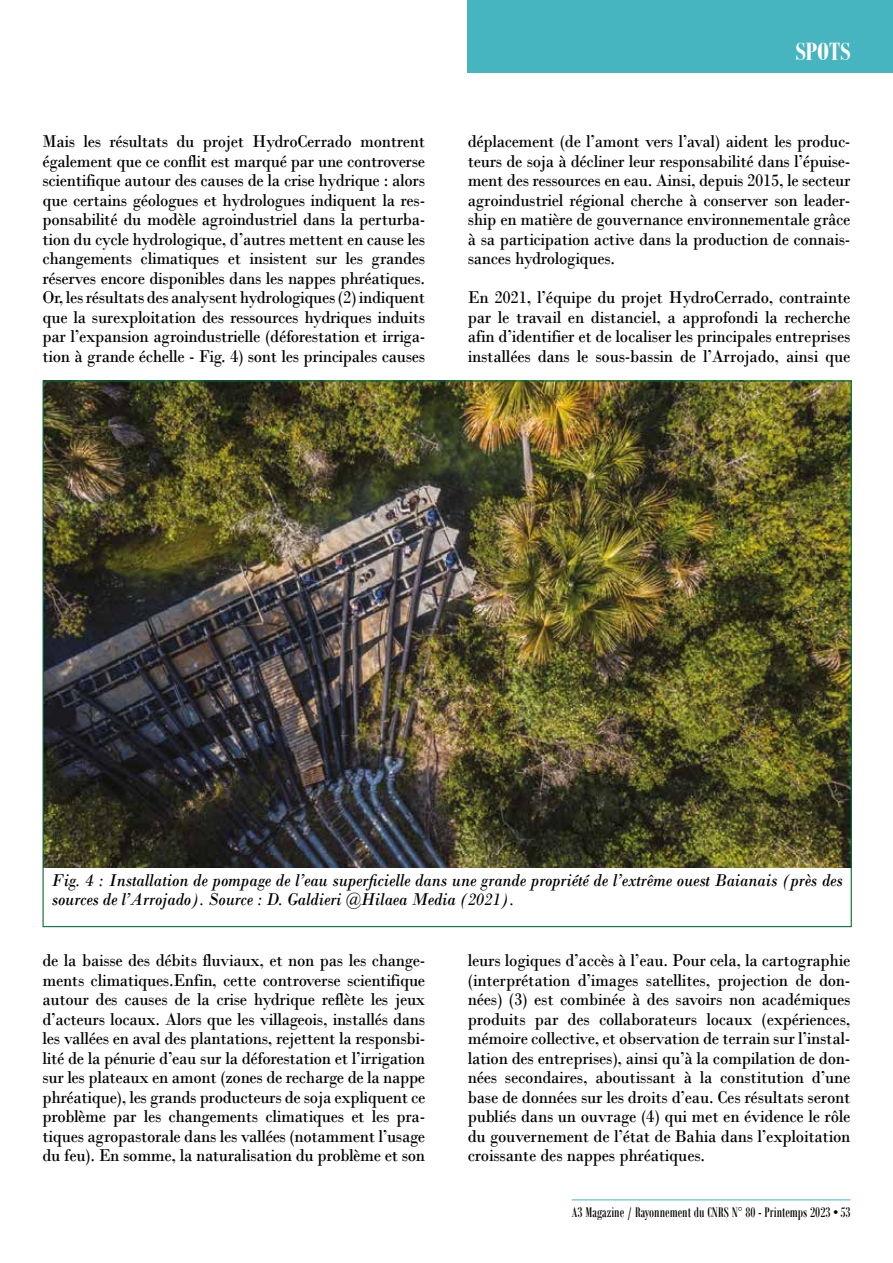
<style>
.page{position:relative;width:893px;height:1263px;background:#fff}
.page>*{position:absolute;margin:0;border:0;box-sizing:border-box;transform-origin:0 0}
.t1{font:700 27px "Bodoni MT Condensed";color:#fff}
.t2{font:18px/19.5px "Bodoni";letter-spacing:-.02em;color:#000;text-align:justify;scale:.95 1}
.t3{font:italic 18px/19.5px "Bodoni";letter-spacing:-.01em;color:#000;scale:.95 1}
.t4{font:15px "Bodoni MT Condensed";color:#000}
</style>
<div class="page">
<hr style="left:572px;top:1199px;width:278px;height:1px;background:#46b5bf">
<div style="left:468px;top:0;width:425px;height:72px;background:#46b5bf"></div>
<img style="left:45px;top:382px;width:805px;height:486px">
<p class="t2" style="left:43px;top:132px;width:404px">Mais les résultats du projet HydroCerrado montrent également que ce conflit est marqué par une controverse scientifique autour des causes de la crise hydrique : alors que certains géologues et hydrologues indiquent la res&shy;ponsabilité du modèle agroindustriel dans la perturba&shy;tion du cycle hydrologique, d’autres mettent en cause les changements climatiques et insistent sur les grandes réserves encore disponibles dans les nappes phréatiques.<br>Or, les résultats des analysent hydrologiques (2) indiquent que la surexploitation des ressources hydriques induits par l’expansion agroindustrielle (déforestation et irriga&shy;tion à grande échelle - Fig. 4) sont les principales causes</p>
<h1 class="t1" style="left:795px;top:35px;width:57px">SPOTS</h1>
<p class="t2" style="left:468px;top:132px;width:404px">déplacement (de l’amont vers l’aval) aident les produc&shy;teurs de soja à décliner leur responsabilité dans l’épuise&shy;ment des ressources en eau. Ainsi, depuis 2015, le secteur agroindustriel régional cherche à conserver son leader&shy;ship en matière de gouvernance environnementale grâce à sa participation active dans la production de connais&shy;sances hydrologiques.</p>
<p class="t2" style="left:468px;top:288px;width:404px">En 2021, l’équipe du projet HydroCerrado, contrainte par le travail en distanciel, a approfondi la recherche afin d’identifier et de localiser les principales entreprises installées dans le sous-bassin de l’Arrojado, ainsi que</p>
<p class="t3" style="left:52px;top:870px;width:834px">Fig. 4 : Installation de pompage de l’eau superficielle dans une grande propriété de l’extrême ouest Baianais (près des sources de l’Arrojado). Source : D. Galdieri @Hilaea Media (2021).</p>
<p class="t2" style="left:43px;top:951px;width:404px">de la baisse des débits fluviaux, et non pas les change&shy;ments climatiques.Enfin, cette controverse scientifique autour des causes de la crise hydrique reflète les jeux d’acteurs locaux. Alors que les villageois, installés dans les vallées en aval des plantations, rejettent la responsbi&shy;lité de la pénurie d’eau sur la déforestation et l’irrigation sur les plateaux en amont (zones de recharge de la nappe phréatique), les grands producteurs de soja expliquent ce problème par les changements climatiques et les pra&shy;tiques agropastorale dans les vallées (notamment l’usage du feu). En somme, la naturalisation du problème et son</p>
<p class="t2" style="left:468px;top:951px;width:404px">leurs logiques d’accès à l’eau. Pour cela, la cartographie (interprétation d’images satellites, projection de don&shy;nées) (3) est combinée à des savoirs non académiques produits par des collaborateurs locaux (expériences, mémoire collective, et observation de terrain sur l’instal&shy;lation des entreprises), ainsi qu’à la compilation de don&shy;nées secondaires, aboutissant à la constitution d’une base de données sur les droits d’eau. Ces résultats seront publiés dans un ouvrage (4) qui met en évidence le rôle du gouvernement de l’état de Bahia dans l’exploitation croissante des nappes phréatiques.</p>
<p class="t4" style="left:572px;top:1203px;width:280px">A3 Magazine / Rayonnement du CNRS N° 80 - Printemps 2023 • 53</p>
</div>
